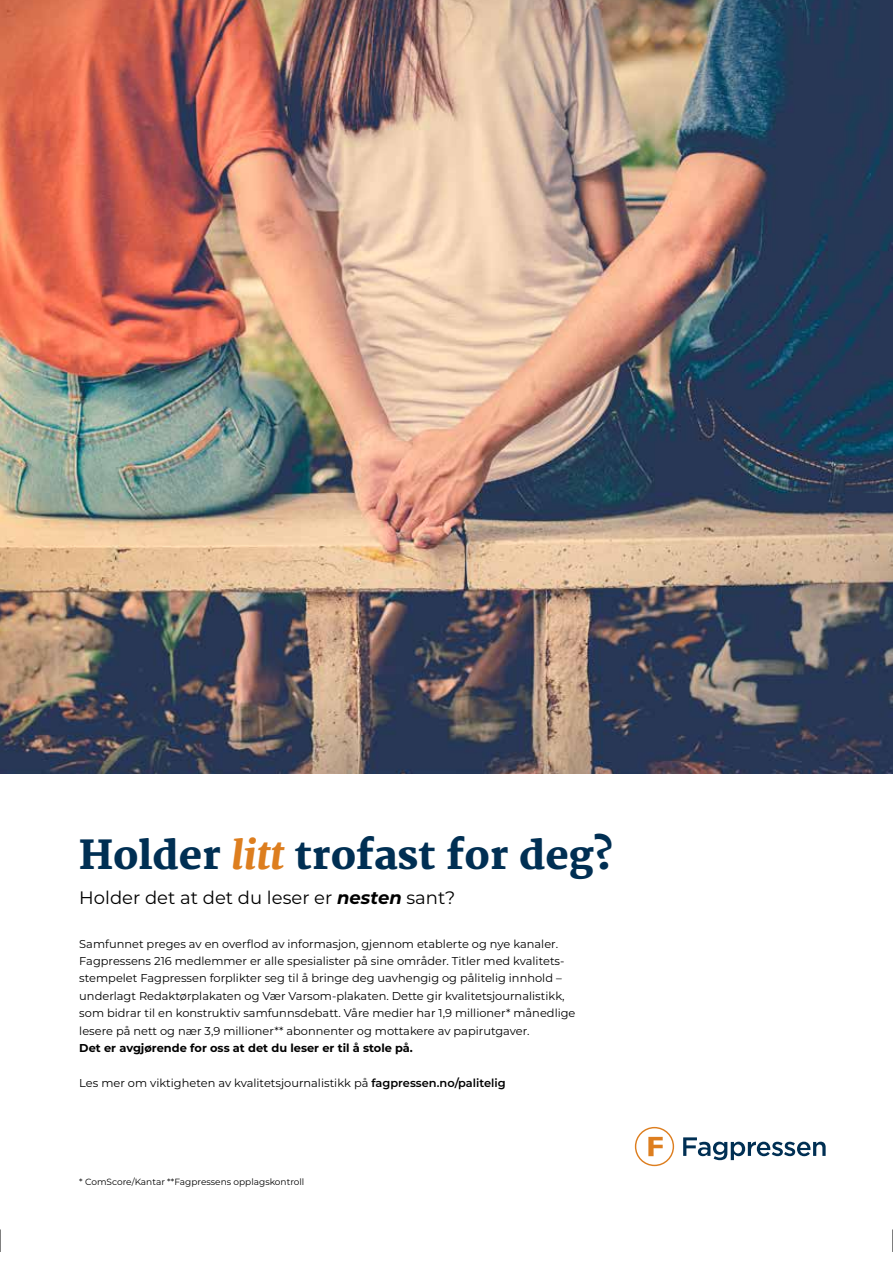
<style>
.page{position:relative;width:893px;height:1263px;background:#fff}
.page>*{position:absolute;margin:0;border:0;box-sizing:border-box;transform-origin:0 0}
.t1{font:800 39px "Merriweather";color:#002f53}
.t2{font:18px "Montserrat";color:#000}
.t3{font:11.4px/17.4px "Montserrat";color:#000}
.t4{font:700 11.4px "Montserrat";color:#000}
.t5{font:9px "Montserrat";color:#000}
.s1{font-style:italic;color:#dd7e1f}
.s2{font-weight:700;font-style:italic}
.s3{font-weight:600}
</style>
<div class="page">
<img style="left:0;top:0;width:893px;height:774px">
<svg style="left:683px;top:1137px;width:143px;height:23px"></svg>
<div style="left:635px;top:1127px;width:39px;height:39px;border:1px solid #dd7e1f;border-radius:50%"></div>
<svg style="left:648px;top:1137px;width:15px;height:19px"></svg>
<svg style="left:0;top:1229px;width:1px;height:23px"></svg>
<svg style="left:892px;top:1229px;width:1px;height:23px"></svg>
<h1 class="t1" style="left:79px;top:832px;width:536px">Holder <span class="s1">litt</span> trofast for deg?</h1>
<h2 class="t2" style="left:79px;top:885px;width:377px">Holder det at det du leser er <span class="s2">nesten</span> sant?</h2>
<p class="t3" style="left:79px;top:934px;width:498px">Samfunnet preges av en overflod av informasjon, gjennom etablerte og nye kanaler.<br>Fagpressens 216 medlemmer er alle spesialister på sine områder. Titler med kvalitets&shy;stempelet Fagpressen forplikter seg til å bringe deg uavhengig og pålitelig innhold – underlagt Redaktørplakaten og Vær Varsom-plakaten. Dette gir kvalitetsjournalistikk, som bidrar til en konstruktiv samfunnsdebatt. Våre medier har 1,9 millioner* månedlige lesere på nett og nær 3,9 millioner** abonnenter og mottakere av papirutgaver.</p>
<p class="t4" style="left:79px;top:1040px;width:335px">Det er avgjørende for oss at det du leser er til å stole på.</p>
<p class="t3" style="left:79px;top:1074px;width:428px">Les mer om viktigheten av kvalitetsjournalistikk på <span class="s3">fagpressen.no/palitelig</span></p>
<p class="t5" style="left:79px;top:1175px;width:227px">* ComScore/Kantar **Fagpressens opplagskontroll</p>
</div>
